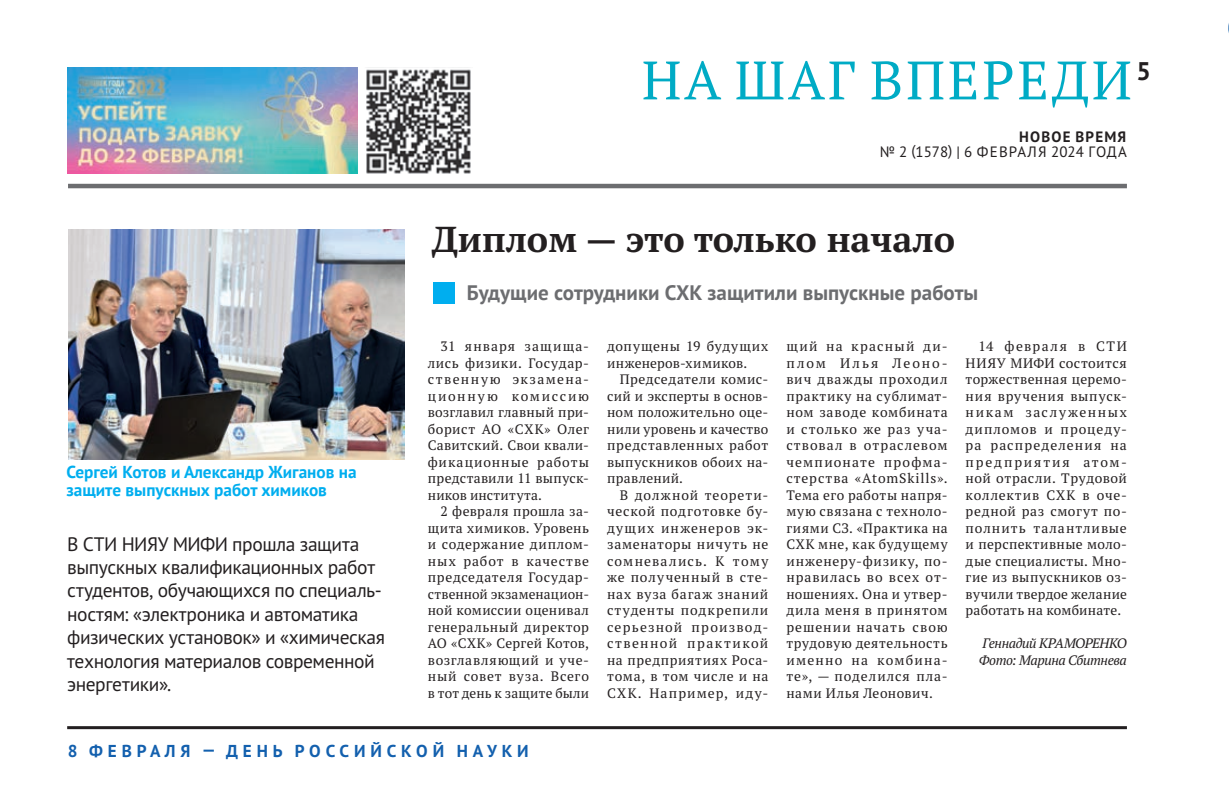
<style>
.page{position:relative;width:1229px;height:787px;background:#fff}
.page>*{position:absolute;margin:0;border:0;box-sizing:border-box;transform-origin:0 0}
.t1{font:54px "PT Serif Pro";letter-spacing:.055em;color:#00abc5}
.t2{font:700 36px "PT Serif Pro";color:#231f20}
.t3{font:700 25.5px "PT Sans Pro";color:#231f20}
.t4{font:700 21px "PT Sans Pro";color:#6c6d70}
.t5{font:19.5px/23.4px "PT Sans Pro";letter-spacing:-.025em;color:#231f20}
.t6{font:700 17.25px/18px "PT Sans";color:#00aeef}
.t7{font:700 17.25px "PT Sans Pro";letter-spacing:.28em;color:#1360ae}
.t8{font:15px "PT Sans Pro";letter-spacing:.045em;color:#231f20}
.t9{font:700 15px "PT Sans Pro";letter-spacing:.08em;color:#231f20}
.t10{font:13.65px/16.5px "PT Serif Pro";letter-spacing:.04em;color:#231f20;text-align:justify}
.t11{font:italic 13.65px/16.5px "PT Serif Pro";letter-spacing:-.03em;color:#231f20}
</style>
<div class="page">
<hr style="left:68px;top:184px;width:1059px;height:4px;background:#6c6d70">
<hr style="left:67px;top:726px;width:1060px;height:3px;background:#231f20">
<div style="left:433px;top:283px;width:21px;height:21px;background:#00aeef"></div>
<img style="left:67px;top:67px;width:290px;height:107px">
<img style="left:366px;top:69px;width:105px;height:105px">
<img style="left:69px;top:229px;width:336px;height:230px">
<h1 class="t1" style="left:642px;top:44px;width:491px">НА ШАГ ВПЕРЕДИ</h1>
<h3 class="t3" style="left:1136px;top:54px;width:16px">5</h3>
<p class="t9" style="left:1019px;top:127px;width:109px">НОВОЕ ВРЕМЯ</p>
<p class="t8" style="left:880px;top:142px;width:249px">№ 2 (1578) | 6 ФЕВРАЛЯ 2024 ГОДА</p>
<p class="t6" style="left:66px;top:463px;width:292px">Сергей Котов и Александр Жиганов на защите выпускных работ химиков</p>
<h3 class="t5" style="left:67px;top:531px;width:320px">В СТИ НИЯУ МИФИ прошла защита выпускных квалификационных работ студентов, обучающихся по специаль&shy;ностям: «электроника и автоматика физических установок» и «химическая технология материалов современной энергетики».</h3>
<h2 class="t2" style="left:432px;top:216px;width:525px">Диплом — это только начало</h2>
<h3 class="t4" style="left:467px;top:279px;width:513px">Будущие сотрудники СХК защитили выпускные работы</h3>
<p class="t10" style="left:428px;top:338px;width:163px;text-indent:13px">31 января защища&shy;лись физики. Государ&shy;ственную экзамена&shy;ционную комиссию возглавил главный при&shy;борист АО «СХК» Олег Савитский. Свои квали&shy;фикационные работы представили 11 выпуск&shy;ников института.</p>
<p class="t10" style="left:428px;top:503px;width:163px;text-indent:13px">2 февраля прошла за&shy;щита химиков. Уровень и содержание диплом&shy;ных работ в качестве председателя Государ&shy;ственной экзаменацион&shy;ной комиссии оценивал генеральный директор АО «СХК» Сергей Котов, возглавляющий и уче&shy;ный совет вуза. Всего в тот день к защите были</p>
<p class="t10" style="left:607px;top:338px;width:163px">допущены 19 будущих инженеров-химиков.</p>
<p class="t10" style="left:607px;top:371px;width:163px;text-indent:13px">Председатели комис&shy;сий и эксперты в основ&shy;ном положительно оце&shy;нили уровень и качество представленных работ выпускников обоих на&shy;правлений.</p>
<p class="t10" style="left:607px;top:486px;width:163px;text-indent:13px">В должной теорети&shy;ческой подготовке бу&shy;дущих инженеров эк&shy;заменаторы ничуть не сомневались. К тому же полученный в сте&shy;нах вуза багаж знаний студенты подкрепили серьезной производ&shy;ственной практикой на предприятиях Роса&shy;тома, в том числе и на СХК. Например, иду-</p>
<p class="t10" style="left:786px;top:338px;width:163px">щий на красный ди&shy;плом Илья Леоно&shy;вич дважды проходил практику на сублимат&shy;ном заводе комбината и столько же раз уча&shy;ствовал в отраслевом чемпионате профма&shy;стерства «AtomSkills».<br>Тема его работы напря&shy;мую связана с техноло&shy;гиями СЗ. «Практика на СХК мне, как будущему инженеру-физику, по&shy;нравилась во всех от&shy;ношениях. Она и утвер&shy;дила меня в принятом решении начать свою трудовую деятельность именно на комбина&shy;те», — поделился пла&shy;нами Илья Леонович.</p>
<p class="t10" style="left:966px;top:338px;width:163px;text-indent:13px">14 февраля в СТИ НИЯУ МИФИ состоится торжественная церемо&shy;ния вручения выпуск&shy;никам заслуженных дипломов и процеду&shy;ра распределения на предприятия атом&shy;ной отрасли. Трудовой коллектив СХК в оче&shy;редной раз смогут по&shy;полнить талантливые и перспективные моло&shy;дые специалисты. Мно&shy;гие из выпускников оз&shy;вучили твердое желание работать на комбинате.</p>
<p class="t11" style="left:979px;top:635px;width:150px">Геннадий КРАМОРЕНКО<br>Фото: Марина Сбитнева</p>
<p class="t7" style="left:68px;top:739px;width:463px">8 ФЕВРАЛЯ — ДЕНЬ РОССИЙСКОЙ НАУКИ</p>
</div>
